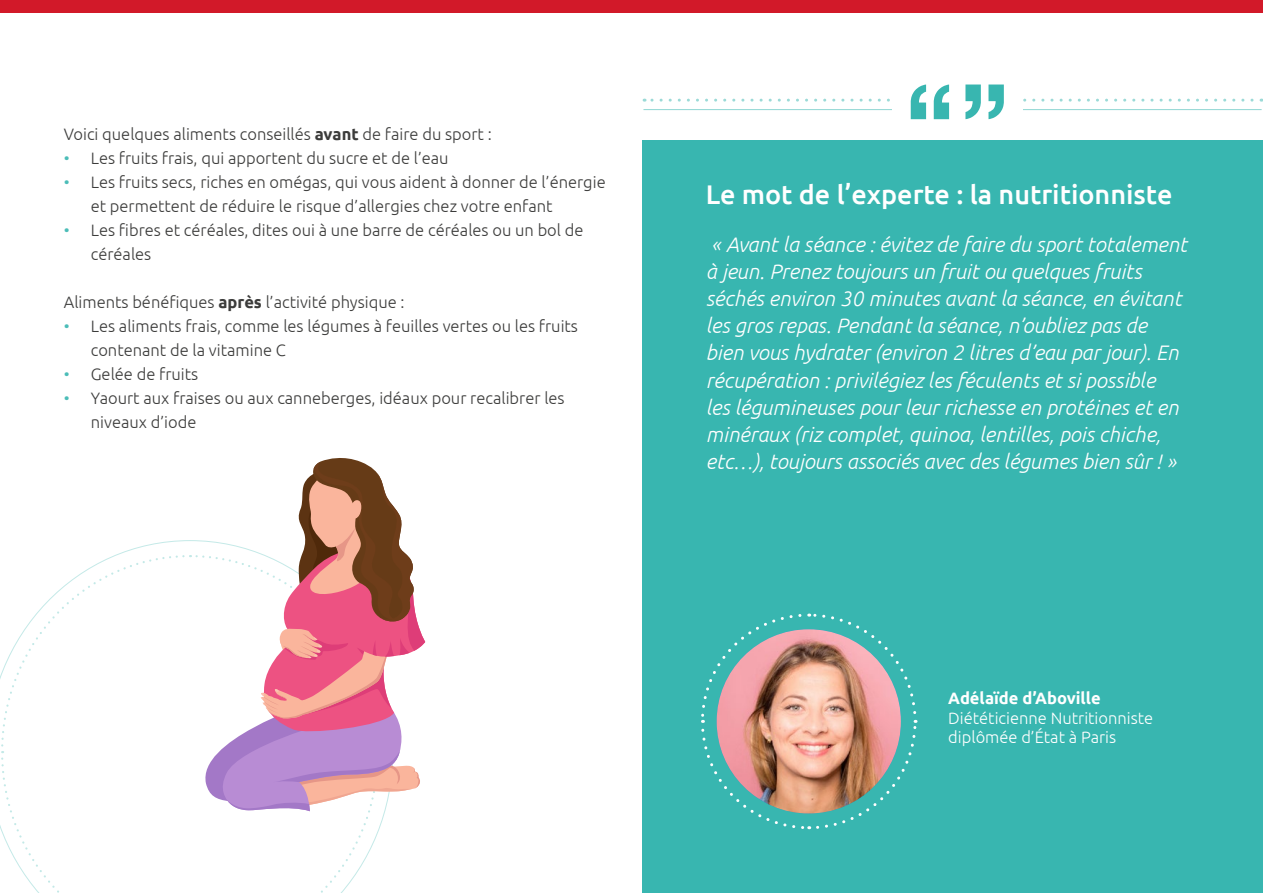
<style>
.page{position:relative;width:1263px;height:893px;background:#fff}
.page>*{position:absolute;margin:0;border:0;box-sizing:border-box;transform-origin:0 0}
.t1{font:700 108px "Helvetica Neue";color:#38b6b0}
.t2{font:500 27px "Ubuntu";color:#fff}
.t3{font:italic 300 21px/27px "Ubuntu";color:#fff}
.t4{font:300 16.5px/24px "Ubuntu";color:#3c3c3b}
.t5{font:300 16.5px/19.8px "Ubuntu";color:#fff}
.t6{font:700 16.5px "Ubuntu";color:#fff}
.s1{font-weight:700}
.s2{color:#4cbdb8}
</style>
<div class="page">
<div style="left:0;top:0;width:1263px;height:13px;background:#d21929"></div>
<svg style="left:644px;top:99px;width:608px;height:3px"></svg>
<hr style="left:643px;top:109px;width:618px;height:1px;background:#38b6b0">
<div style="left:892px;top:56px;width:130px;height:106px;background:#fff"></div>
<div style="left:642px;top:141px;width:621px;height:752px;background:#38b6b0"></div>
<img style="left:701px;top:613px;width:217px;height:217px">
<svg style="left:0;top:458px;width:425px;height:435px"></svg>
<p class="t4" style="left:64px;top:122px;width:430px">Voici quelques aliments conseillés <span class="s1">avant</span> de faire du sport :</p>
<p class="t4" style="left:64px;top:146px;width:386px"><span class="s2">•</span> Les fruits frais, qui apportent du sucre et de l’eau</p>
<p class="t4" style="left:91px;top:170px;width:516px;text-indent:-27px"><span class="s2">•</span> Les fruits secs, riches en omégas, qui vous aident à donner de l’énergie et permettent de réduire le risque d’allergies chez votre enfant</p>
<p class="t4" style="left:91px;top:218px;width:494px;text-indent:-27px"><span class="s2">•</span> Les fibres et céréales, dites oui à une barre de céréales ou un bol de céréales</p>
<p class="t4" style="left:64px;top:290px;width:342px">Aliments bénéfiques <span class="s1">après</span> l’activité physique :</p>
<p class="t4" style="left:91px;top:314px;width:489px;text-indent:-27px"><span class="s2">•</span> Les aliments frais, comme les légumes à feuilles vertes ou les fruits contenant de la vitamine C</p>
<p class="t4" style="left:64px;top:362px;width:136px"><span class="s2">•</span> Gelée de fruits</p>
<p class="t4" style="left:91px;top:386px;width:475px;text-indent:-27px"><span class="s2">•</span> Yaourt aux fraises ou aux canneberges, idéaux pour recalibrer les niveaux d’iode</p>
<h1 class="t1" style="left:905px;top:38px;width:106px">“ ”</h1>
<h2 class="t2" style="left:706px;top:177px;width:468px">Le mot de l’experte : la nutritionniste</h2>
<p class="t3" style="left:706px;top:231px;width:483px">« Avant la séance : évitez de faire du sport totalement à jeun. Prenez toujours un fruit ou quelques fruits séchés environ 30 minutes avant la séance, en évitant les gros repas. Pendant la séance, n’oubliez pas de bien vous hydrater (environ 2 litres d’eau par jour). En récupération : privilégiez les féculents et si possible<br>les légumineuses pour leur richesse en protéines et en minéraux (riz complet, quinoa, lentilles, pois chiche, etc…), toujours associés avec des légumes bien sûr ! »</p>
<p class="t6" style="left:948px;top:688px;width:154px">Adélaïde d’Aboville</p>
<p class="t5" style="left:948px;top:707px;width:207px">Diététicienne Nutritionniste diplômée d’État à Paris</p>
</div>
